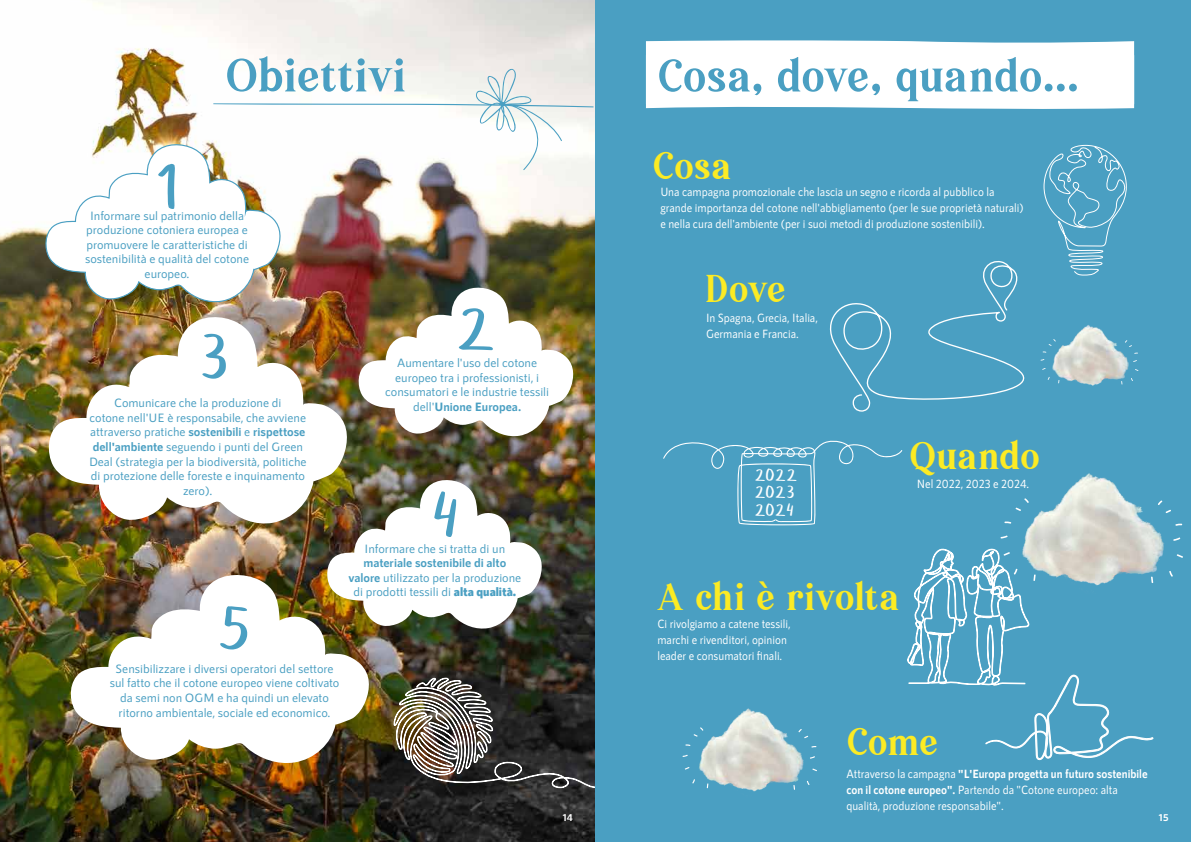
<style>
.page{position:relative;width:1191px;height:842px;background:#fff}
.page>*{position:absolute;margin:0;border:0;box-sizing:border-box;transform-origin:0 0}
.t1{font:64.5px "afanan";color:#4a9fc2}
.t2{font:55.5px "Pioggia";letter-spacing:.02em;color:#4a9fc2}
.t3{font:54.5px "Pioggia";letter-spacing:.02em;color:#4a9fc2}
.t4{font:45.7px "Pioggia";letter-spacing:.015em;color:#fceb24}
.t5{font:17.8px/17.3px "afanan";letter-spacing:.1em;color:#fff;text-align:justify}
.t6{font:500 12.1px/14.6px "RNS Sanz";color:#4a9fc2;text-align:center}
.t7{font:500 12px/16px "RNS Sanz";color:#fff;scale:.92 1}
.t8{font:700 10px "RNS Sanz";color:#fff}
.s1{font-weight:700}
.s2{font-weight:900}
</style>
<div class="page">
<img style="left:0;top:0;width:595px;height:842px">
<svg style="left:393px;top:664px;width:202px;height:161px;background:#44413d"></svg>
<img style="left:325px;top:478px;width:218px;height:152px">
<img style="left:46px;top:438px;width:303px;height:88px">
<img style="left:68px;top:573px;width:303px;height:192px">
<img style="left:1px;top:65px;width:593px;height:373px">
<div style="left:595px;top:0;width:596px;height:842px;background:#4a9fc2"></div>
<div style="left:646px;top:40px;width:488px;height:69px;background:#fff"></div>
<svg style="left:663px;top:440px;width:239px;height:85px"></svg>
<img style="left:1023px;top:473px;width:160px;height:110px">
<svg style="left:1004px;top:521px;width:7px;height:3px"></svg>
<svg style="left:1000px;top:535px;width:8px;height:4px"></svg>
<svg style="left:1015px;top:498px;width:14px;height:13px"></svg>
<svg style="left:1175px;top:524px;width:7px;height:2px"></svg>
<svg style="left:1169px;top:570px;width:4px;height:7px"></svg>
<svg style="left:907px;top:548px;width:246px;height:212px"></svg>
<svg style="left:1176px;top:554px;width:7px;height:4px"></svg>
<svg style="left:1173px;top:537px;width:7px;height:4px"></svg>
<svg style="left:1157px;top:500px;width:14px;height:13px"></svg>
<img style="left:699px;top:708px;width:118px;height:84px">
<svg style="left:682px;top:754px;width:6px;height:3px"></svg>
<svg style="left:693px;top:727px;width:10px;height:10px"></svg>
<svg style="left:806px;top:780px;width:4px;height:5px"></svg>
<svg style="left:812px;top:768px;width:5px;height:3px"></svg>
<svg style="left:809px;top:756px;width:6px;height:3px"></svg>
<svg style="left:798px;top:729px;width:10px;height:9px"></svg>
<svg style="left:829px;top:144px;width:309px;height:268px"></svg>
<h2 class="t2" style="left:227px;top:56px;width:181px">Obiettivi</h2>
<h1 class="t1" style="left:159px;top:149px;width:20px">1</h1>
<p class="t6" style="left:85px;top:208px;width:166px">Informare sul patrimonio della produzione cotoniera europea e promuovere le caratteristiche di sostenibilità e qualità del cotone europeo.</p>
<h1 class="t1" style="left:202px;top:319px;width:29px">3</h1>
<p class="t6" style="left:89px;top:396px;width:219px">Comunicare che la produzione di<br>cotone nell'UE è responsabile, che avviene attraverso pratiche <span class="s1">sostenibili</span> e <span class="s1">rispettose dell'ambiente</span> seguendo i punti del Green Deal (strategia per la biodiversità, politiche di protezione delle foreste e inquinamento zero).</p>
<h1 class="t1" style="left:221px;top:590px;width:30px">5</h1>
<p class="t6" style="left:110px;top:661px;width:231px">Sensibilizzare i diversi operatori del settore sul fatto che il cotone europeo viene coltivato da semi non OGM e ha quindi un elevato ritorno ambientale, sociale ed economico.</p>
<h1 class="t1" style="left:459px;top:290px;width:34px">2</h1>
<p class="t6" style="left:385px;top:355px;width:165px">Aumentare l'uso del cotone europeo tra i professionisti, i consumatori e le industrie tessili dell'<span class="s1">Unione Europea.</span></p>
<h1 class="t1" style="left:435px;top:477px;width:25px">4</h1>
<p class="t6" style="left:364px;top:541px;width:142px">Informare che si tratta di un</p>
<p class="t6" style="left:348px;top:556px;width:174px"><span class="s1">materiale sostenibile di alto valore</span> utilizzato per la produzione di prodotti tessili di <span class="s2">alta qualità.</span></p>
<p class="t8" style="left:563px;top:811px;width:12px">14</p>
<h3 class="t3" style="left:659px;top:57px;width:409px">Cos , dove, quando..</h3>
<h3 class="t3" style="left:663px;top:63px;width:448px">What, Where, When...</h3>
<h3 class="t4" style="left:654px;top:150px;width:79px">Cosa</h3>
<p class="t7" style="left:660px;top:184px;width:396px">Una campagna promozionale che lascia un segno e ricorda al pubblico la grande importanza del cotone nell'abbigliamento (per le sue proprietà naturali) e nella cura dell'ambiente (per i suoi metodi di produzione sostenibili).</p>
<h3 class="t4" style="left:706px;top:273px;width:81px">Dove</h3>
<p class="t7" style="left:706px;top:309px;width:123px">In Spagna, Grecia, Italia,<br>Germania e Francia.</p>
<h3 class="t5" style="left:755px;top:466px;width:42px">2022<br>2023<br>2024</h3>
<h3 class="t4" style="left:910px;top:440px;width:131px">Quando</h3>
<p class="t7" style="left:917px;top:476px;width:124px">Nel 2022, 2023 e 2024.</p>
<h3 class="t4" style="left:657px;top:580px;width:244px">A chi e rivolta</h3>
<p class="t7" style="left:657px;top:616px;width:146px">Ci rivolgiamo a catene tessili, marchi e rivenditori, opinion leader e consumatori finali.</p>
<h3 class="t4" style="left:848px;top:726px;width:92px">Come</h3>
<p class="t7" style="left:846px;top:765px;width:329px">Attraverso la campagna <span class="s1">"L'Europa progetta un futuro sostenibile con il cotone europeo".</span> Partendo da "Cotone europeo: alta qualità, produzione responsabile".</p>
<p class="t8" style="left:1159px;top:811px;width:11px">15</p>
</div>
